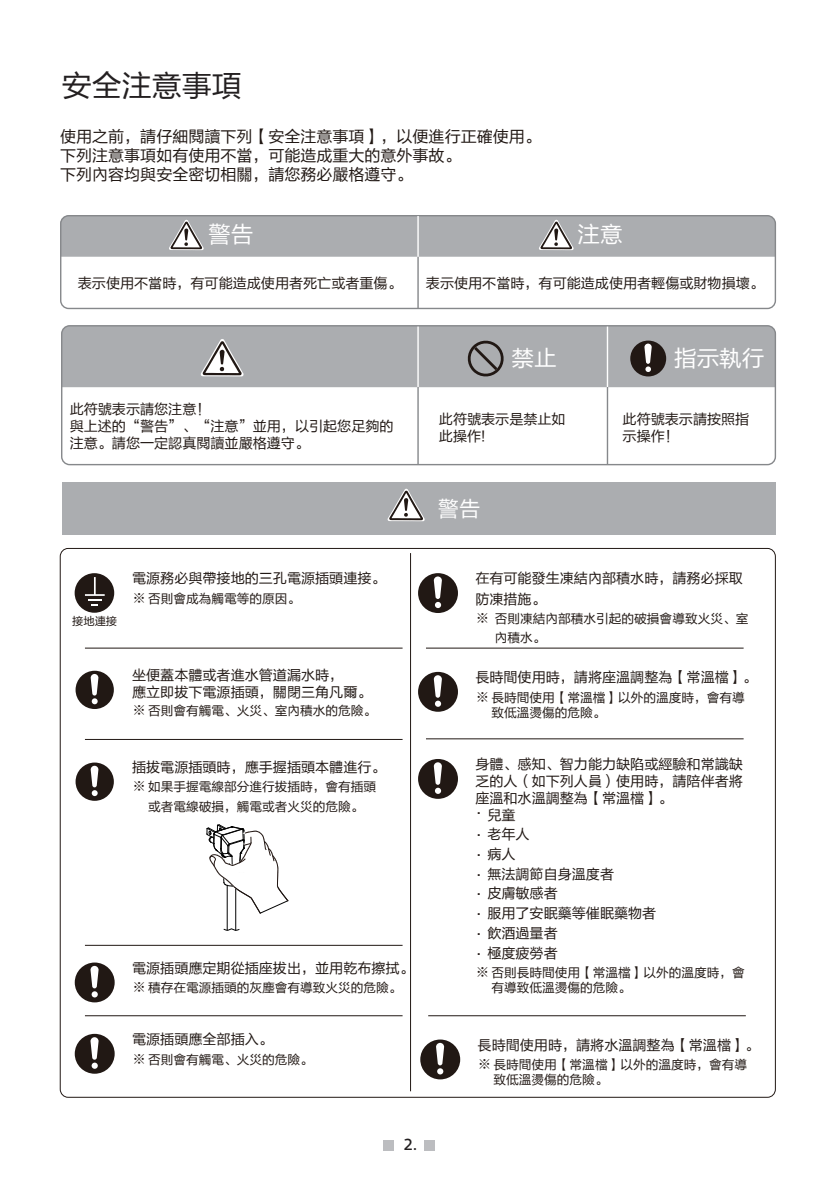
<style>
.page{position:relative;width:840px;height:1191px;background:#fff}
.page>*{position:absolute;margin:0;border:0;box-sizing:border-box;transform-origin:0 0}
.t1{font:30px "FZLTHK GBK1 0";color:#231f20}
.t2{font:22.6px "FZLTHK GBK1 0";color:#fff}
.t3{font:21.2px "FZLTHK GBK1 0";color:#fff}
.t4{font:16px/19.2px "FZLTHK GBK1 0";color:#211814}
.t5{font:500 16px "Centrale Sans";color:#231f20}
.t6{font:14px/16.8px "FZLTHK GBK1 0";color:#211814}
.t7{font:12.6px/15.2px "FZLTHK GBK1 0";color:#211814}
.t8{font:11.2px "FZLTHK GBK1 0";color:#211814}
.s1{font-size:14px}
</style>
<div class="page">
<svg style="left:223px;top:928px;width:16px;height:2px"></svg>
<hr style="left:227px;top:885px;width:1px;height:45px;background:#030303">
<hr style="left:235px;top:885px;width:1px;height:45px;background:#030303">
<div style="left:383px;top:1140px;width:10px;height:10px;background:#bcbdc0"></div>
<div style="left:424px;top:1140px;width:10px;height:10px;background:#bcbdc0"></div>
<div style="left:63px;top:326px;width:712px;height:61px;background:#abadb0"></div>
<div style="left:60px;top:215px;width:715px;height:94px;border:1px solid #86888b;border-radius:8px"></div>
<svg style="left:201px;top:339px;width:42px;height:37px"></svg>
<svg style="left:60px;top:216px;width:715px;height:41px;background:#abadb0"></svg>
<svg style="left:467px;top:341px;width:36px;height:35px"></svg>
<div style="left:630px;top:340px;width:35px;height:36px;background:#211814;border-radius:50%"></div>
<svg style="left:644px;top:343px;width:7px;height:29px"></svg>
<hr style="left:85px;top:739px;width:317px;height:1px;background:#211814">
<hr style="left:426px;top:648px;width:317px;height:1px;background:#211814">
<hr style="left:426px;top:738px;width:317px;height:1px;background:#211814">
<hr style="left:410px;top:553px;width:1px;height:538px;background:#211814">
<hr style="left:85px;top:945px;width:317px;height:1px;background:#211814">
<hr style="left:85px;top:1015px;width:317px;height:1px;background:#211814">
<hr style="left:85px;top:648px;width:317px;height:1px;background:#211814">
<div style="left:75px;top:670px;width:39px;height:39px;background:#211814;border-radius:50%"></div>
<svg style="left:91px;top:674px;width:7px;height:30px"></svg>
<div style="left:75px;top:762px;width:39px;height:39px;background:#211814;border-radius:50%"></div>
<svg style="left:91px;top:765px;width:7px;height:31px"></svg>
<div style="left:75px;top:962px;width:40px;height:40px;background:#211814;border-radius:50%"></div>
<svg style="left:90px;top:966px;width:8px;height:31px"></svg>
<div style="left:75px;top:1033px;width:40px;height:40px;background:#211814;border-radius:50%"></div>
<svg style="left:90px;top:1037px;width:8px;height:31px"></svg>
<div style="left:75px;top:573px;width:39px;height:40px;background:#211814;border-radius:50%"></div>
<svg style="left:85px;top:577px;width:20px;height:29px"></svg>
<div style="left:418px;top:573px;width:39px;height:40px;background:#211814;border-radius:50%"></div>
<div style="left:434px;top:602px;width:7px;height:6px;background:#fff;border-radius:50%"></div>
<svg style="left:433px;top:576px;width:8px;height:23px"></svg>
<div style="left:418px;top:672px;width:39px;height:40px;background:#211814;border-radius:50%"></div>
<svg style="left:434px;top:700px;width:7px;height:7px"></svg>
<svg style="left:433px;top:675px;width:8px;height:22px"></svg>
<div style="left:418px;top:759px;width:39px;height:40px;background:#211814;border-radius:50%"></div>
<svg style="left:434px;top:787px;width:7px;height:7px"></svg>
<svg style="left:433px;top:762px;width:8px;height:23px"></svg>
<div style="left:62px;top:482px;width:713px;height:53px;background:#abadb0"></div>
<svg style="left:387px;top:489px;width:37px;height:32px"></svg>
<hr style="left:417px;top:257px;width:1px;height:51px;background:#86888b">
<hr style="left:417px;top:216px;width:1px;height:41px;background:#fff">
<hr style="left:417px;top:326px;width:1px;height:62px;background:#fff">
<hr style="left:606px;top:326px;width:2px;height:62px;background:#fff">
<hr style="left:417px;top:387px;width:1px;height:77px;background:#86888b">
<hr style="left:606px;top:387px;width:1px;height:77px;background:#86888b">
<div style="left:61px;top:325px;width:714px;height:140px;border:1px solid #86888b;border-radius:8px"></div>
<svg style="left:206px;top:824px;width:83px;height:91px"></svg>
<hr style="left:428px;top:1015px;width:317px;height:1px;background:#211814">
<div style="left:420px;top:1039px;width:40px;height:40px;background:#211814;border-radius:50%"></div>
<svg style="left:436px;top:1042px;width:8px;height:32px"></svg>
<h1 class="t1" style="left:62px;top:70px;width:181px">安全注意事項</h1>
<p class="t4" style="left:60px;top:127px;width:482px">使用之前，請仔細閱讀下列【安全注意事項】，以便進行正確使用。下列注意事項如有使用不當，可能造成重大的意外事故。<br>下列內容均與安全密切相關，請您務必嚴格遵守。</p>
<h2 class="t2" style="left:208px;top:222px;width:47px">警告</h2>
<h2 class="t2" style="left:577px;top:222px;width:47px">注意</h2>
<p class="t6" style="left:78px;top:275px;width:325px">表示使用不當時，有可能造成使用者死亡或者重傷。</p>
<p class="t6" style="left:426px;top:275px;width:339px">表示使用不當時，有可能造成使用者輕傷或財物損壞。</p>
<h2 class="t2" style="left:511px;top:345px;width:47px">禁止</h2>
<h2 class="t2" style="left:673px;top:345px;width:92px">指示執行</h2>
<p class="t6" style="left:70px;top:401px;width:325px">此符號表示請您注意！<br>與上述的“警告”、“注意”並用，以引起您足夠的注意。請您一定認真閱讀並嚴格遵守。</p>
<p class="t6" style="left:438px;top:411px;width:128px">此符號表示是禁止如此操作!</p>
<p class="t6" style="left:622px;top:411px;width:128px">此符號表示請按照指示操作！</p>
<p class="t8" style="left:72px;top:615px;width:46px">接地連接</p>
<p class="t6" style="left:132px;top:570px;width:255px">電源務必與帶接地的三孔電源插頭連接。</p>
<p class="t7" style="left:132px;top:591px;width:169px"><span class="s1">※</span>否則會成為觸電等的原因。</p>
<p class="t6" style="left:132px;top:667px;width:241px">坐便蓋本體或者進水管道漏水時，<br>應立即拔下電源插頭，關閉三角凡爾。</p>
<p class="t7" style="left:132px;top:703px;width:245px"><span class="s1">※</span>否則會有觸電、火災、室內積水的危險。</p>
<p class="t6" style="left:132px;top:759px;width:255px">插拔電源插頭時，應手握插頭本體進行。</p>
<p class="t7" style="left:132px;top:777px;width:245px;line-height:19.2px;text-align:center"><span class="s1">※</span>如果手握電線部分進行拔插時，會有插頭或者電線破損，觸電或者火災的危險。</p>
<p class="t6" style="left:132px;top:959px;width:283px">電源插頭應定期從插座拔出，並用乾布擦拭。</p>
<p class="t7" style="left:132px;top:980px;width:271px"><span class="s1">※</span>積存在電源插頭的灰塵會有導致火災的危險。</p>
<p class="t6" style="left:132px;top:1031px;width:142px">電源插頭應全部插入。</p>
<p class="t7" style="left:132px;top:1051px;width:182px"><span class="s1">※</span>否則會有觸電、火災的危險。</p>
<p class="t5" style="left:403px;top:1135px;width:15px">2.</p>
<h3 class="t3" style="left:437px;top:497px;width:44px">警告</h3>
<p class="t6" style="left:475px;top:568px;width:269px;line-height:20.8px">在有可能發生凍結內部積水時，請務必採取防凍措施。</p>
<p class="t7" style="left:494px;top:609px;width:255px;line-height:19.2px;text-indent:-19px"><span class="s1">※</span> 否則凍結內部積水引起的破損會導致火災、室內積水。</p>
<p class="t6" style="left:475px;top:669px;width:283px">長時間使用時，請將座溫調整為【常溫檔】。</p>
<p class="t7" style="left:491px;top:690px;width:255px;text-indent:-16px"><span class="s1">※</span>長時間使用【常溫檔】以外的溫度時，會有導致低溫燙傷的危險。</p>
<p class="t6" style="left:471px;top:756px;width:272px">身體、感知、智力能力缺陷或經驗和常識缺乏的人（如下列人員）使用時，請陪伴者將座溫和水溫調整為【常溫檔】。<br>·兒童</p>
<p class="t6" style="left:471px;top:825px;width:186px;line-height:19.6px">·老年人<br>·病人<br>·無法調節自身溫度者<br>·皮膚敏感者<br>·服用了安眠藥等催眠藥物者·飲酒過量者<br>·極度疲勞者</p>
<p class="t7" style="left:491px;top:965px;width:255px;text-indent:-16px"><span class="s1">※</span>否則長時間使用【常溫檔】以外的溫度時，會有導致低溫燙傷的危險。</p>
<p class="t6" style="left:477px;top:1036px;width:283px">長時間使用時，請將水溫調整為【常溫檔】。</p>
<p class="t7" style="left:493px;top:1057px;width:255px;text-indent:-16px"><span class="s1">※</span>長時間使用【常溫檔】以外的溫度時，會有導致低溫燙傷的危險。</p>
</div>
